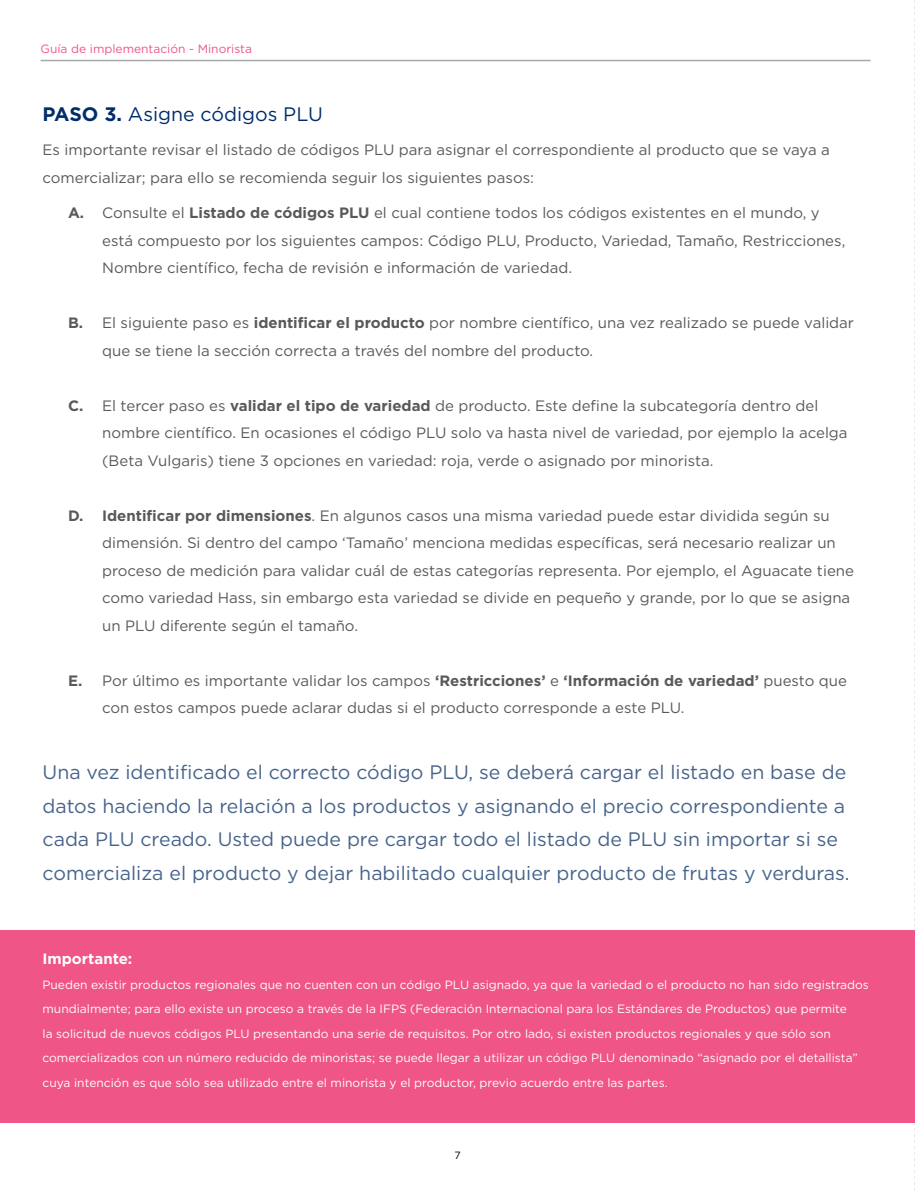
<style>
.page{position:relative;width:915px;height:1191px;background:#fff}
.page>*{position:absolute;margin:0;border:0;box-sizing:border-box;transform-origin:0 0}
.t1{font:19.5px/33.5px "Gotham";color:#47648b}
.t2{font:19.5px "Gotham";color:#002d6c}
.t3{font:15px/27.5px "Gotham";color:#58595b}
.t4{font:700 15px "Gotham";color:#fff}
.t5{font:700 15px "Gotham";color:#58595b}
.t6{font:12px/24.5px "Gotham";color:#fff}
.t7{font:12px "Gotham";color:#ef5587}
.t8{font:10.5px "Gotham";color:#000}
.s1{font-weight:700}
</style>
<div class="page">
<svg style="left:914px;top:0;width:1px;height:1191px"></svg>
<hr style="left:41px;top:60px;width:829px;height:1px;background:#a7a9ac">
<div style="left:0;top:930px;width:914px;height:193px;background:#ef5587"></div>
<p class="t7" style="left:41px;top:41px;width:213px">Guía de implementación - Minorista</p>
<h1 class="t2" style="left:43px;top:102px;width:282px"><span class="s1">PASO 3.</span> Asigne códigos PLU</h1>
<p class="t3" style="left:43px;top:136px;width:788px">Es importante revisar el listado de códigos PLU para asignar el correspondiente al producto que se vaya a comercializar; para ello se recomienda seguir los siguientes pasos:</p>
<p class="t5" style="left:68px;top:203px;width:18px">A.</p>
<p class="t3" style="left:102px;top:199px;width:744px">Consulte el <span class="s1">Listado de códigos PLU</span> el cual contiene todos los códigos existentes en el mundo, y está compuesto por los siguientes campos: Código PLU, Producto, Variedad, Tamaño, Restricciones,<br>Nombre científico, fecha de revisión e información de variedad.</p>
<p class="t5" style="left:68px;top:313px;width:17px">B.</p>
<p class="t3" style="left:102px;top:309px;width:753px">El siguiente paso es <span class="s1">identificar el producto</span> por nombre científico, una vez realizado se puede validar que se tiene la sección correcta a través del nombre del producto.</p>
<p class="t5" style="left:68px;top:395px;width:17px">C.</p>
<p class="t3" style="left:102px;top:391px;width:746px">El tercer paso es <span class="s1">validar el tipo de variedad</span> de producto. Este define la subcategoría dentro del nombre científico. En ocasiones el código PLU solo va hasta nivel de variedad, por ejemplo la acelga (Beta Vulgaris) tiene 3 opciones en variedad: roja, verde o asignado por minorista.</p>
<p class="t5" style="left:68px;top:505px;width:17px">D.</p>
<p class="t3" style="left:102px;top:501px;width:753px"><span class="s1">Identificar por dimensiones</span>. En algunos casos una misma variedad puede estar dividida según su dimensión. Si dentro del campo ‘Tamaño’ menciona medidas específicas, será necesario realizar un proceso de medición para validar cuál de estas categorías representa. Por ejemplo, el Aguacate tiene como variedad Hass, sin embargo esta variedad se divide en pequeño y grande, por lo que se asigna un PLU diferente según el tamaño.</p>
<p class="t5" style="left:68px;top:670px;width:16px">E.</p>
<p class="t3" style="left:102px;top:666px;width:746px">Por último es importante validar los campos <span class="s1">‘Restricciones’</span> e <span class="s1">‘Información de variedad’</span> puesto que con estos campos puede aclarar dudas si el producto corresponde a este PLU.</p>
<p class="t1" style="left:43px;top:755px;width:808px">Una vez identificado el correcto código PLU, se deberá cargar el listado en base de datos haciendo la relación a los productos y asignando el precio correspondiente a cada PLU creado. Usted puede pre cargar todo el listado de PLU sin importar si se comercializa el producto y dejar habilitado cualquier producto de frutas y verduras.</p>
<p class="t4" style="left:43px;top:949px;width:91px">Importante:</p>
<p class="t6" style="left:43px;top:972px;width:827px">Pueden existir productos regionales que no cuenten con un código PLU asignado, ya que la variedad o el producto no han sido registrados mundialmente; para ello existe un proceso a través de la IFPS (Federación Internacional para los Estándares de Productos) que permite<br>la solicitud de nuevos códigos PLU presentando una serie de requisitos. Por otro lado, si existen productos regionales y que sólo son comercializados con un número reducido de minoristas; se puede llegar a utilizar un código PLU denominado “asignado por el detallista” cuya intención es que sólo sea utilizado entre el minorista y el productor, previo acuerdo entre las partes.</p>
<p class="t8" style="left:454px;top:1148px;width:8px">7</p>
</div>
